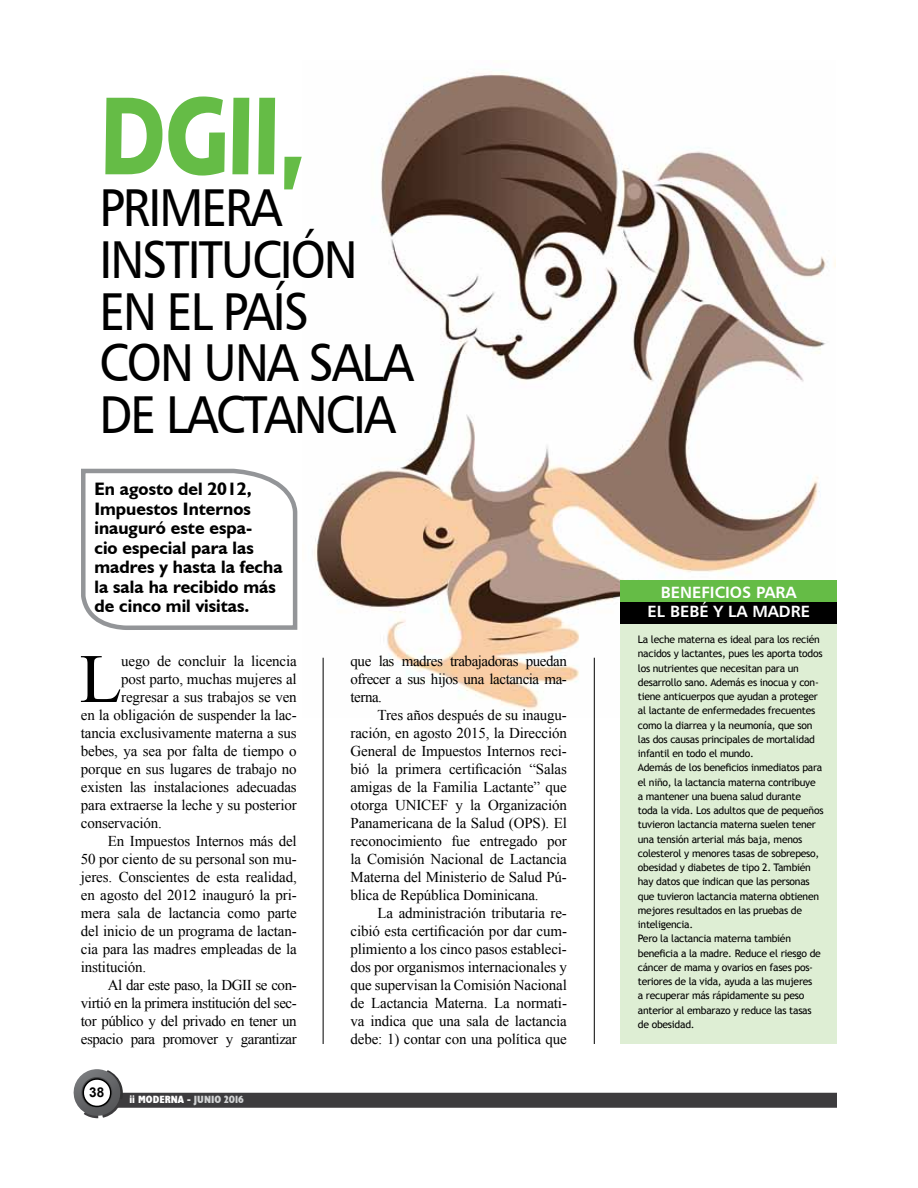
<style>
.page{position:relative;width:918px;height:1188px;background:#fff}
.page>*{position:absolute;margin:0;border:0;box-sizing:border-box;transform-origin:0 0}
.t1{font:111px "Humanist 531 BT Black A";color:#65bc46;scale:.8 1}
.t2{font:69.3px "Times New Roman";color:#000}
.t3{font:53.4px/51.8px "Humanist 777 BT Roman B";letter-spacing:-.04em;color:#000;scale:.9 1}
.t4{font:700 18px/19.5px "Humanist 521 BT";color:#000}
.t5{font:16.35px/19.6px "Humanist 777 BT Bold B";color:#fff;text-align:center}
.t6{font:15px/18px "Times New Roman";letter-spacing:-.01em;color:#000;text-align:justify}
.t7{font:15px "Times New Roman";letter-spacing:-.03em;color:#000}
.t8{font:700 13.5px "Arial";color:#000}
.t9{font:700 condensed 10.5px "Humanist 521 BT Xtra";color:#fff}
.t10{font:10.35px/14.2px "Trebuchet MS";letter-spacing:-.025em;color:#000}
.s1{color:#d1d3d4}
</style>
<div class="page">
<div style="left:111px;top:1093px;width:726px;height:15px;background:#3d3c3e"></div>
<svg style="left:73px;top:1069px;width:50px;height:50px"></svg>
<img style="left:314px;top:70px;width:521px;height:648px">
<svg style="left:81px;top:468px;width:217px;height:162px"></svg>
<hr style="left:323px;top:658px;width:1px;height:386px;background:#000">
<hr style="left:594px;top:658px;width:1px;height:386px;background:#000">
<div style="left:621px;top:585px;width:216px;height:459px;background:#deeed4"></div>
<div style="left:621px;top:581px;width:216px;height:21px;background:#65bc46"></div>
<div style="left:621px;top:602px;width:216px;height:22px;background:#000"></div>
<h1 class="t1" style="left:99px;top:66px;width:260px">DGII,</h1>
<h3 class="t3" style="left:99px;top:181px;width:72px">PRIMERA<br>INSTITUCI</h3>
<h3 class="t3" style="left:99px;top:232px;width:290px;text-indent:191px">ÓN<br>EN EL PAÍS<br>CON U NA SALA<br>DE LACTA</h3>
<h3 class="t3" style="left:294px;top:388px;width:62px">NCIA</h3>
<p class="t4" style="left:94px;top:479px;width:190px">En agosto del 2012,<br>Impuestos Internos inauguró este espa-<br>cio especial para las madres y hasta la fecha la sala ha recibido más de cinco mil visitas.</p>
<h2 class="t2" style="left:80px;top:632px;width:44px">L</h2>
<p class="t6" style="left:121px;top:652px;width:177px">uego de concluir la licencia</p>
<p class="t6" style="left:121px;top:670px;width:177px">post parto, muchas mujeres al</p>
<p class="t6" style="left:121px;top:688px;width:177px">regresar a sus trabajos se ven</p>
<p class="t6" style="left:81px;top:706px;width:217px">en la obligación de suspender la lac-</p>
<p class="t6" style="left:81px;top:724px;width:217px">tancia exclusivamente materna a sus</p>
<p class="t6" style="left:81px;top:742px;width:217px">bebes, ya sea por falta de tiempo o</p>
<p class="t6" style="left:81px;top:760px;width:217px">porque en sus lugares de trabajo no</p>
<p class="t6" style="left:81px;top:778px;width:217px">existen las instalaciones adecuadas</p>
<p class="t6" style="left:81px;top:796px;width:217px">para extraerse la leche y su posterior</p>
<p class="t6" style="left:81px;top:814px;width:83px">conservación.</p>
<p class="t6" style="left:108px;top:832px;width:190px">En Impuestos Internos más del</p>
<p class="t6" style="left:81px;top:850px;width:217px">50 por ciento de su personal son mu-</p>
<p class="t6" style="left:81px;top:868px;width:217px">jeres. Conscientes de esta realidad,</p>
<p class="t6" style="left:81px;top:886px;width:217px">en agosto del 2012 inauguró la pri-</p>
<p class="t6" style="left:81px;top:904px;width:217px">mera sala de lactancia como parte</p>
<p class="t6" style="left:81px;top:922px;width:217px">del inicio de un programa de lactan-</p>
<p class="t6" style="left:81px;top:940px;width:217px">cia para las madres empleadas de la</p>
<p class="t6" style="left:81px;top:958px;width:67px">institución.</p>
<p class="t7" style="left:108px;top:975px;width:190px">Al dar este paso, la DGII se con-</p>
<p class="t7" style="left:81px;top:993px;width:217px">virtió en la primera institución del sec-</p>
<p class="t7" style="left:81px;top:1011px;width:217px">tor público y del privado en tener un</p>
<p class="t7" style="left:81px;top:1029px;width:217px">espacio para promover y garantizar</p>
<p class="t8" style="left:89px;top:1084px;width:17px">38</p>
<p class="t9" style="left:129px;top:1093px;width:116px">ii MODERNA - <span class="s1">JUNIO 2016</span></p>
<p class="t6" style="left:351px;top:652px;width:218px">que las madres trabajadoras puedan ofrecer a sus hijos una lactancia ma&shy;terna.</p>
<p class="t6" style="left:351px;top:706px;width:218px;text-indent:27px">Tres años después de su inaugu&shy;ración, en agosto 2015, la Dirección General de Impuestos Internos reci&shy;bió la primera certificación “Salas amigas de la Familia Lactante” que otorga UNICEF y la Organización Panamericana de la Salud (OPS). El reconocimiento fue entregado por la Comisión Nacional de Lactancia Materna del Ministerio de Salud Pú&shy;blica de República Dominicana.</p>
<p class="t6" style="left:351px;top:904px;width:218px;text-indent:27px">La administración tributaria re&shy;cibió esta certificación por dar cum&shy;plimiento a los cinco pasos estableci&shy;dos por organismos internacionales y que supervisan la Comisión Nacional de Lactancia Materna. La normati&shy;va indica que una sala de lactancia debe: 1) contar con una política que</p>
<p class="t5" style="left:648px;top:582px;width:164px">BENEFICIOS PARA<br>EL BEBÉ Y LA MADRE</p>
<p class="t10" style="left:638px;top:632px;width:187px">La leche materna es ideal para los recién nacidos y lactantes, pues les aporta todos los nutrientes que necesitan para un desarrollo sano. Además es inocua y con&shy;tiene anticuerpos que ayudan a proteger al lactante de enfermedades frecuentes como la diarrea y la neumonía, que son las dos causas principales de mortalidad infantil en todo el mundo.<br>Además de los beneficios inmediatos para el niño, la lactancia materna contribuye a mantener una buena salud durante toda la vida. Los adultos que de pequeños tuvieron lactancia materna suelen tener una tensión arterial más baja, menos colesterol y menores tasas de sobrepeso, obesidad y diabetes de tipo 2. También hay datos que indican que las personas que tuvieron lactancia materna obtienen mejores resultados en las pruebas de inteligencia.<br>Pero la lactancia materna también beneficia a la madre. Reduce el riesgo de cáncer de mama y ovarios en fases pos&shy;teriores de la vida, ayuda a las mujeres<br>a recuperar más rápidamente su peso anterior al embarazo y reduce las tasas de obesidad.</p>
</div>
